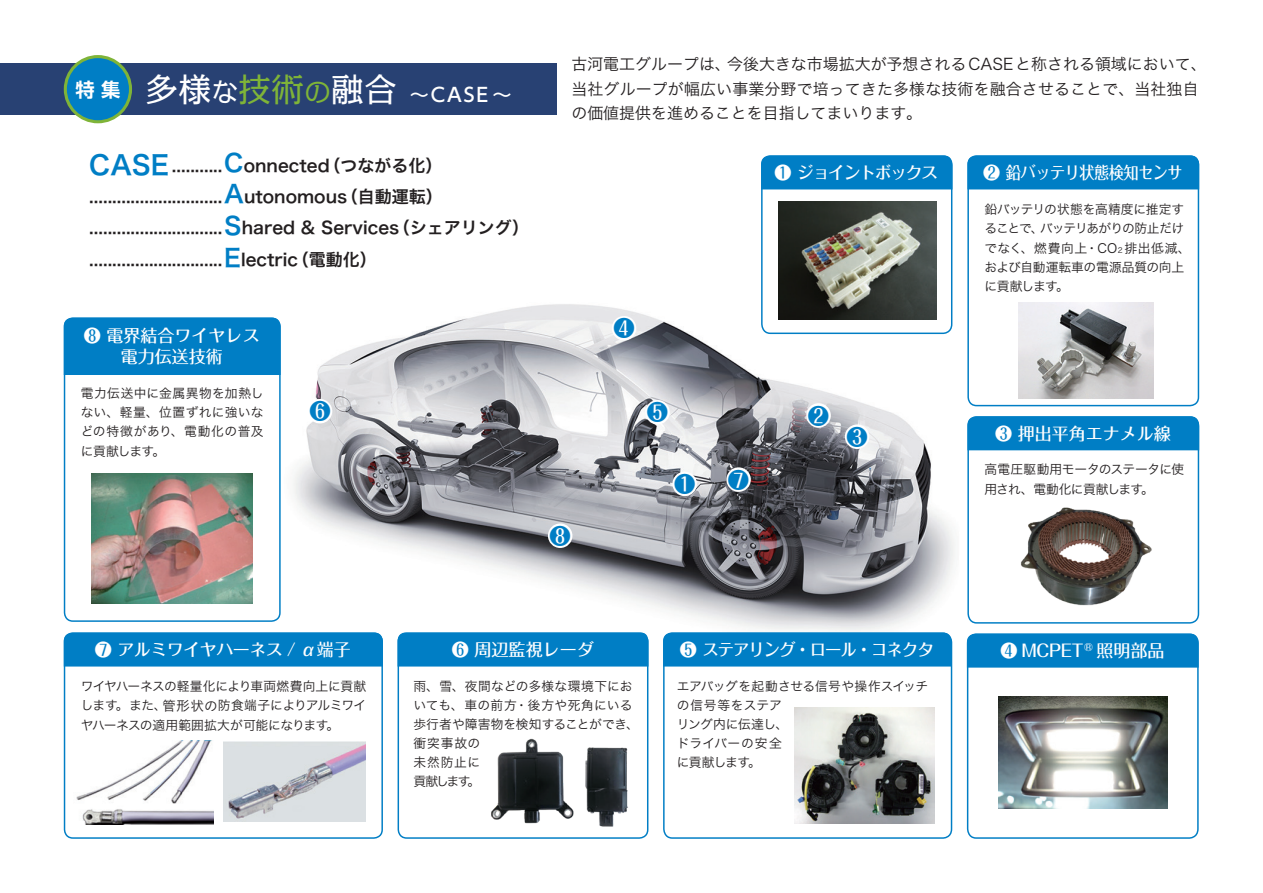
<style>
.page{position:relative;width:1263px;height:893px;background:#fff}
.page>*{position:absolute;margin:0;border:0;box-sizing:border-box;transform-origin:0 0}
.t1{font:500 21.3px "Folk Pro";color:#007ec5}
.t2{font:500 19.2px "UD Shin Go Pro";color:#fff}
.t3{font:16.95px/31.5px "Hira Kaku Pro N W6";color:#231f20}
.t4{font:500 16.95px/21.3px "Folk Pro";color:#fff;text-align:center}
.t5{font:500 16.95px "Folk Pro";letter-spacing:-.03em;color:#fff}
.t6{font:500 16.95px "Folk Pro";letter-spacing:-.06em;color:#fff}
.t7{font:500 16.95px "Folk Pro";letter-spacing:-.09em;color:#fff}
.t8{font:15.9px/24.5px "Hira Kaku Pro N W3";color:#231f20}
.t9{font:12.75px/19.2px "Hira Kaku Pro N W3";letter-spacing:-.005em;color:#231f20;text-align:justify}
.t10{font:12.75px/19.2px "Hira Kaku Pro N W3";letter-spacing:-.025em;color:#231f20}
.t11{font:12.75px/19.2px "Hira Kaku Pro N W3";letter-spacing:.015em;color:#231f20}
.s1{font-family:"Kakumin Pro";font-weight:400;font-size:33.15px}
.s2{font-family:"Kakumin Pro";font-weight:400;font-size:26.55px}
.s3{font-family:"Kakumin Pro";font-weight:400;font-size:33.15px;color:#7fb438}
.s4{font-family:"Kakumin Pro";font-weight:400;font-size:26.55px;color:#7fb438}
.s5{font-size:26.55px;color:#007ec5}
.s6{font-size:24.45px;color:#007ec5}
.s7{font-size:7.5px}
.s8{font-family:"Koburina Go Std N W3";font-size:13.8px}
</style>
<div class="page">
<img style="left:293px;top:240px;width:697px;height:453px">
<div style="left:64px;top:318px;width:217px;height:304px;border:1px solid #007ec5;border-radius:9px"></div>
<div style="left:64px;top:318px;width:217px;height:57px;background:#007ec5"></div>
<img style="left:92px;top:473px;width:161px;height:130px">
<div style="left:968px;top:156px;width:230px;height:250px;background:#fff;border-radius:8px"></div>
<div style="left:967px;top:155px;width:232px;height:251px;border:1px solid #007ec5;border-radius:8px"></div>
<div style="left:967px;top:155px;width:232px;height:34px;background:#007ec5"></div>
<img style="left:1018px;top:302px;width:136px;height:96px">
<div style="left:398px;top:633px;width:250px;height:205px;background:#fff;border-radius:8px"></div>
<div style="left:398px;top:632px;width:250px;height:207px;border:1px solid #007ec5;border-radius:8px"></div>
<div style="left:398px;top:632px;width:250px;height:34px;background:#007ec5"></div>
<img style="left:491px;top:738px;width:137px;height:89px">
<div style="left:65px;top:633px;width:317px;height:205px;background:#fff;border-radius:9px"></div>
<div style="left:64px;top:632px;width:319px;height:34px;background:#007ec5"></div>
<img style="left:224px;top:742px;width:141px;height:79px">
<img style="left:76px;top:740px;width:137px;height:84px">
<div style="left:0;top:64px;width:556px;height:51px;background:#284173"></div>
<svg style="left:670px;top:469px;width:29px;height:29px"></svg>
<svg style="left:724px;top:465px;width:29px;height:29px"></svg>
<svg style="left:804px;top:401px;width:67px;height:50px"></svg>
<svg style="left:643px;top:398px;width:29px;height:29px"></svg>
<svg style="left:306px;top:397px;width:28px;height:29px"></svg>
<svg style="left:610px;top:314px;width:28px;height:29px"></svg>
<svg style="left:546px;top:521px;width:28px;height:29px"></svg>
<div style="left:968px;top:417px;width:230px;height:206px;background:#fff;border-radius:9px"></div>
<div style="left:967px;top:416px;width:232px;height:208px;border:1px solid #007ec5;border-radius:9px"></div>
<div style="left:967px;top:416px;width:232px;height:34px;background:#007ec5"></div>
<img style="left:1021px;top:507px;width:131px;height:99px">
<div style="left:968px;top:634px;width:230px;height:204px;background:#fff;border-radius:9px"></div>
<div style="left:967px;top:634px;width:232px;height:205px;border:1px solid #007ec5;border-radius:9px"></div>
<div style="left:967px;top:634px;width:232px;height:34px;background:#007ec5"></div>
<img style="left:999px;top:696px;width:169px;height:112px">
<div style="left:65px;top:57px;width:65px;height:65px;background:#007ec5;border-radius:50%"></div>
<div style="left:64px;top:55px;width:68px;height:68px;border:3px solid #7fb438;border-radius:50%"></div>
<div style="left:663px;top:632px;width:288px;height:34px;background:#007ec5"></div>
<div style="left:663px;top:632px;width:289px;height:207px;border:1px solid #007ec5;border-radius:9px"></div>
<img style="left:795px;top:708px;width:140px;height:115px">
<div style="left:762px;top:156px;width:190px;height:177px;background:#fff;border-radius:9px"></div>
<div style="left:761px;top:155px;width:191px;height:179px;border:1px solid #007ec5;border-radius:9px"></div>
<div style="left:761px;top:155px;width:191px;height:34px;background:#007ec5"></div>
<img style="left:778px;top:202px;width:158px;height:118px">
<h2 class="t2" style="left:75px;top:80px;width:436px"><sup>特</sup> <sup>集</sup> <span class="s1">多様</span><span class="s2">な</span><span class="s3">技術</span><span class="s4">の</span><span class="s1">融合</span> ～CASE ～</h2>
<h3 class="t3" style="left:89px;top:149px;width:441px"><span class="s5">CASE</span>............<span class="s6">C</span>onnected（つながる化）.............................<span class="s6">A</span>utonomous（自動運転）.............................<span class="s6">S</span>hared &amp; Services（シェアリング）.............................<span class="s6">E</span>lectric（電動化）</h3>
<p class="t8" style="left:571px;top:51px;width:637px">古河電工グループは、今後大きな市場拡大が予想されるCASEと称される領域において、当社グループが幅広い事業分野で培ってきた多様な技術を融合させることで、当社独自の価値提供を進めることを目指してまいります。</p>
<h3 class="t7" style="left:775px;top:158px;width:165px">❶ ジョイントボックス</h3>
<h3 class="t5" style="left:983px;top:158px;width:201px">❷ 鉛バッテリ状態検知センサ</h3>
<p class="t10" style="left:984px;top:199px;width:208px">鉛バッテリの状態を高精度に推定することで、バッテリあがりの防止だけでなく、燃費向上・CO<span class="s7">2</span> 排出低減、および自動運転車の電源品質の向上に貢献します。</p>
<h3 class="t4" style="left:84px;top:323px;width:177px">❽ 電界結合ワイヤレス電力伝送技術</h3>
<p class="t9" style="left:81px;top:383px;width:184px">電力伝送中に金属異物を加熱しない、軽量、位置ずれに強いなどの特徴があり、電動化の普及に貢献します。</p>
<h1 class="t1" style="left:613px;top:310px;width:23px">❹</h1>
<h1 class="t1" style="left:309px;top:393px;width:23px">❻</h1>
<h1 class="t1" style="left:647px;top:394px;width:23px">❺</h1>
<h1 class="t1" style="left:549px;top:518px;width:23px">❽</h1>
<h1 class="t1" style="left:674px;top:466px;width:23px">❶</h1>
<h1 class="t1" style="left:728px;top:462px;width:23px">❼</h1>
<h1 class="t1" style="left:808px;top:397px;width:23px">❷</h1>
<h1 class="t1" style="left:846px;top:419px;width:23px">❸</h1>
<h3 class="t5" style="left:95px;top:635px;width:258px">❼ アルミワイヤハーネス / α端子</h3>
<h3 class="t4" style="left:452px;top:637px;width:143px">❻ 周辺監視レーダ</h3>
<p class="t9" style="left:81px;top:675px;width:287px;line-height:19.6px">ワイヤハーネスの軽量化により車両燃費向上に貢献します。また、<span class="s8">管形状の</span>防食端子によりアルミワイヤハーネスの適用範囲拡大が可能になります。</p>
<p class="t11" style="left:414px;top:675px;width:227px">雨、雪、夜間などの多様な環境下においても、車の前方・後方や死角にいる歩行者や障害物を検知することができ、衝突事故の<br>未然防止に<br>貢献します。</p>
<h3 class="t6" style="left:680px;top:635px;width:256px">❺ ステアリング・ロール・コネクタ</h3>
<p class="t9" style="left:677px;top:675px;width:253px;text-align:left">エアバッグを起動させる信号や操作スイッチの信号等をステア<br>リング内に伝達し、<br>ドライバーの安全<br>に貢献します。</p>
<h3 class="t4" style="left:995px;top:420px;width:177px">❸ 押出平角エナメル線</h3>
<p class="t9" style="left:984px;top:459px;width:201px">高電圧駆動用モータのステータに使用され、電動化に貢献します。</p>
<h3 class="t4" style="left:1000px;top:638px;width:165px">❹ MCPET<sup>®</sup> 照明部品</h3>
</div>
